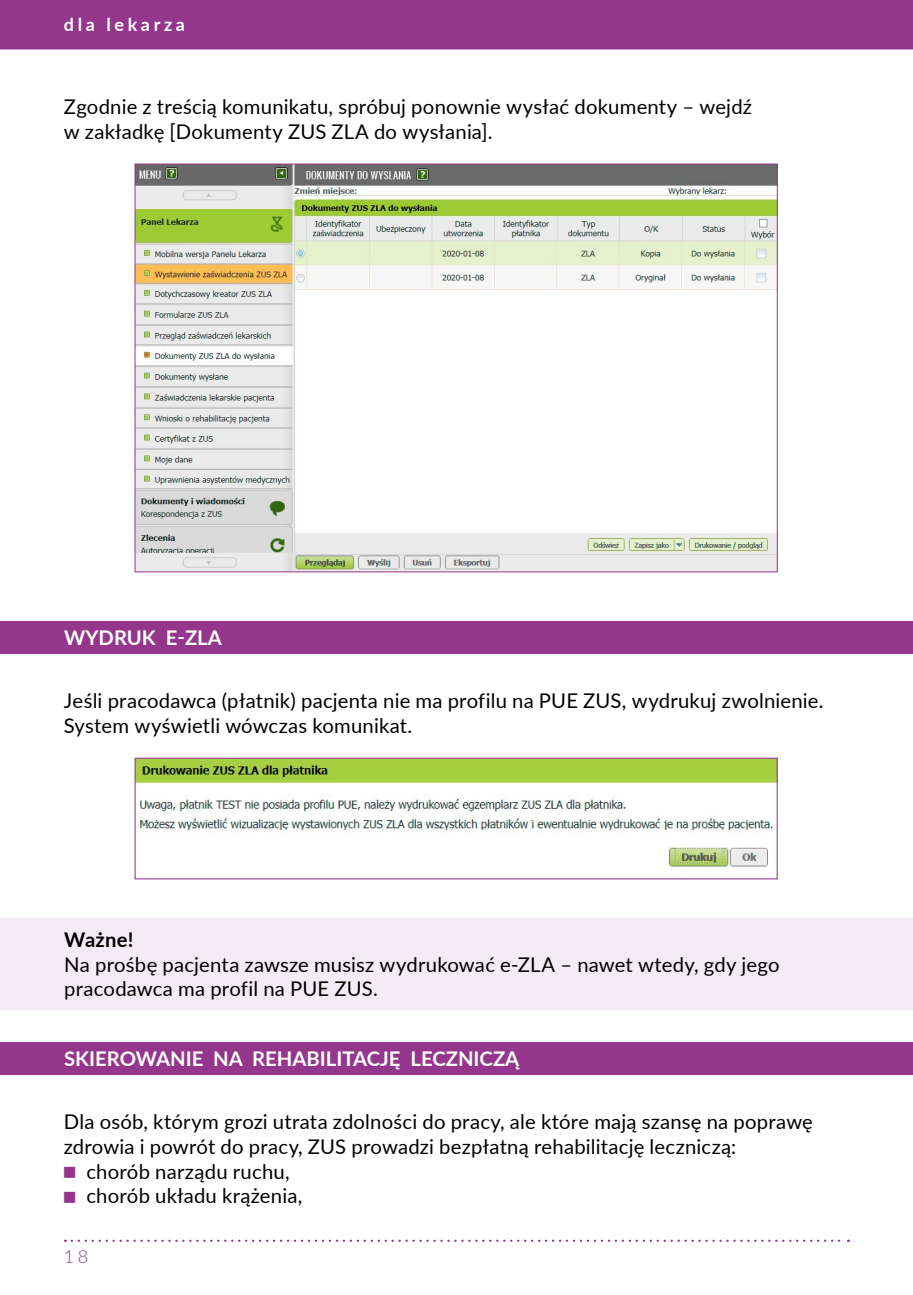
<style>
.page{position:relative;width:913px;height:1295px;background:#fff}
.page>*{position:absolute;margin:0;border:0;box-sizing:border-box;transform-origin:0 0}
.tekst_podstawowy_9_1{font:20.25px/24.8px "Lato";letter-spacing:.01em;color:#000}
.t1{font:700 20.25px "Lato";color:#fff}
.t2{font:700 18px "Lato";letter-spacing:.2em;color:#fff}
.t3{font:300 18px "Lato";color:#94368b}
.s1{font-weight:700}
.s2{font-family:"Newspaper Pi PL Regular A";font-size:15.75px;color:#94368b}
</style>
<div class="page">
<div style="left:0;top:0;width:912px;height:49px;background:#94368b"></div>
<svg style="left:72px;top:1239px;width:776px;height:3px"></svg>
<svg style="left:134px;top:163px;width:643px;height:410px"></svg>
<div style="left:0;top:621px;width:912px;height:33px;background:#94368b"></div>
<svg style="left:134px;top:757px;width:643px;height:123px"></svg>
<div style="left:0;top:918px;width:912px;height:92px;background:#f3ecf6"></div>
<div style="left:0;top:1042px;width:912px;height:33px;background:#94368b"></div>
<p class="t2" style="left:64px;top:11px;width:123px">dla lekarza</p>
<p class="tekst_podstawowy_9_1" style="left:64px;top:93px;width:689px">Zgodnie z treścią komunikatu, spróbuj ponownie wysłać dokumenty – wejdź w zakładkę [Dokumenty ZUS ZLA do wysłania].</p>
<p class="t1" style="left:64px;top:623px;width:159px">WYDRUK E-ZLA</p>
<p class="tekst_podstawowy_9_1" style="left:64px;top:687px;width:760px">Jeśli pracodawca (płatnik) pacjenta nie ma profilu na PUE ZUS, wydrukuj zwolnienie.<br>System wyświetli wówczas komunikat.</p>
<p class="tekst_podstawowy_9_1" style="left:64px;top:926px;width:716px"><span class="s1">Ważne!<br></span>Na prośbę pacjenta zawsze musisz wydrukować e-ZLA – nawet wtedy, gdy jego pracodawca ma profil na PUE ZUS.</p>
<p class="t1" style="left:64px;top:1044px;width:456px">SKIEROWANIE NA REHABILITACJĘ LECZNICZĄ</p>
<p class="tekst_podstawowy_9_1" style="left:64px;top:1108px;width:750px">Dla osób, którym grozi utrata zdolności do pracy, ale które mają szansę na poprawę zdrowia i powrót do pracy, ZUS prowadzi bezpłatną rehabilitację leczniczą:</p>
<p class="tekst_podstawowy_9_1" style="left:64px;top:1158px;width:227px"><span class="s2">t</span> chorób narządu ruchu,</p>
<p class="tekst_podstawowy_9_1" style="left:64px;top:1182px;width:240px"><span class="s2">t</span> chorób układu krążenia,</p>
<p class="t3" style="left:64px;top:1244px;width:26px">18</p>
</div>
